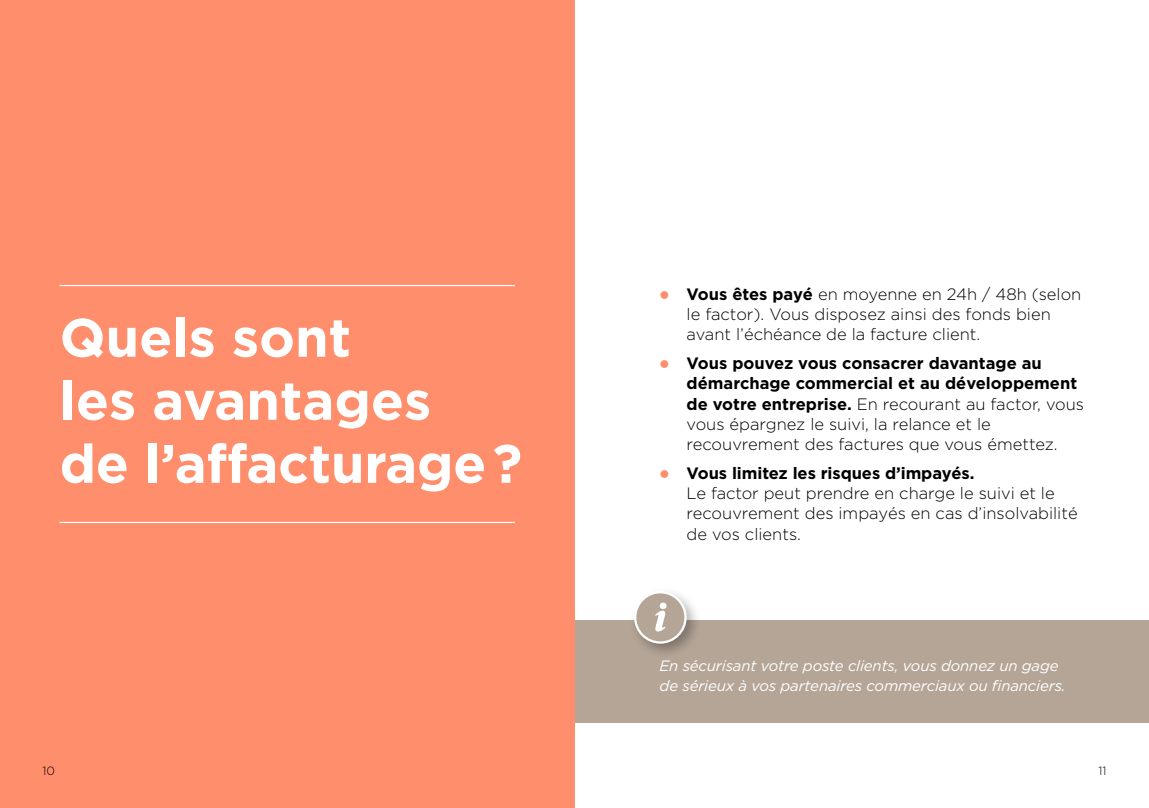
<style>
.page{position:relative;width:1149px;height:808px;background:#fff}
.page>*{position:absolute;margin:0;border:0;box-sizing:border-box;transform-origin:0 0}
.t1{font:700 54px/63px "Gotham HTF";color:#fff}
.t2{font:300 16.5px/20.2px "Gotham HTF";color:#000}
.t3{font:italic 15px/19.5px "Gotham HTF";letter-spacing:-.01em;color:#fff}
.t4{font:300 12px "Gotham HTF";color:#000}
.s1{font-weight:700}
</style>
<div class="page">
<div style="left:574px;top:621px;width:574px;height:102px;background:#b4a597"></div>
<div style="left:0;top:0;width:574px;height:808px;background:#ff8e6c"></div>
<hr style="left:60px;top:285px;width:454px;height:1px;background:#fff">
<hr style="left:60px;top:522px;width:454px;height:1px;background:#fff">
<div style="left:629px;top:586px;width:73px;height:73px;background:#000;opacity:.3"></div>
<div style="left:635px;top:592px;width:50px;height:50px;background:#b4a597;border-radius:50%"></div>
<div style="left:634px;top:591px;width:52px;height:53px;border:2px solid #fff;border-radius:50%"></div>
<svg style="left:655px;top:603px;width:11px;height:28px"></svg>
<p class="t1" style="left:60px;top:305px;width:464px">Quels sont<br>les avantages<br>de l’affacturage?</p>
<p class="t2" style="left:686px;top:284px;width:396px"><span class="s1">Vous êtes payé</span> en moyenne en 24h / 48h (selon le factor). Vous disposez ainsi des fonds bien avant l’échéance de la facture client.</p>
<p class="t2" style="left:686px;top:353px;width:399px"><span class="s1">Vous pouvez vous consacrer davantage au démarchage commercial et au développement de votre entreprise.</span> En recourant au factor, vous vous épargnez le suivi, la relance et le recouvrement des factures que vous émettez.</p>
<p class="t2" style="left:686px;top:463px;width:392px"><span class="s1">Vous limitez les risques d’impayés.<br></span>Le factor peut prendre en charge le suivi et le recouvrement des impayés en cas d’insolvabilité de vos clients.</p>
<p class="t3" style="left:659px;top:656px;width:407px">En sécurisant votre poste clients, vous donnez un gage de sérieux à vos partenaires commerciaux ou fnanciers.</p>
<p class="t4" style="left:43px;top:765px;width:14px">10</p>
<p class="t4" style="left:1097px;top:765px;width:10px">11</p>
</div>
